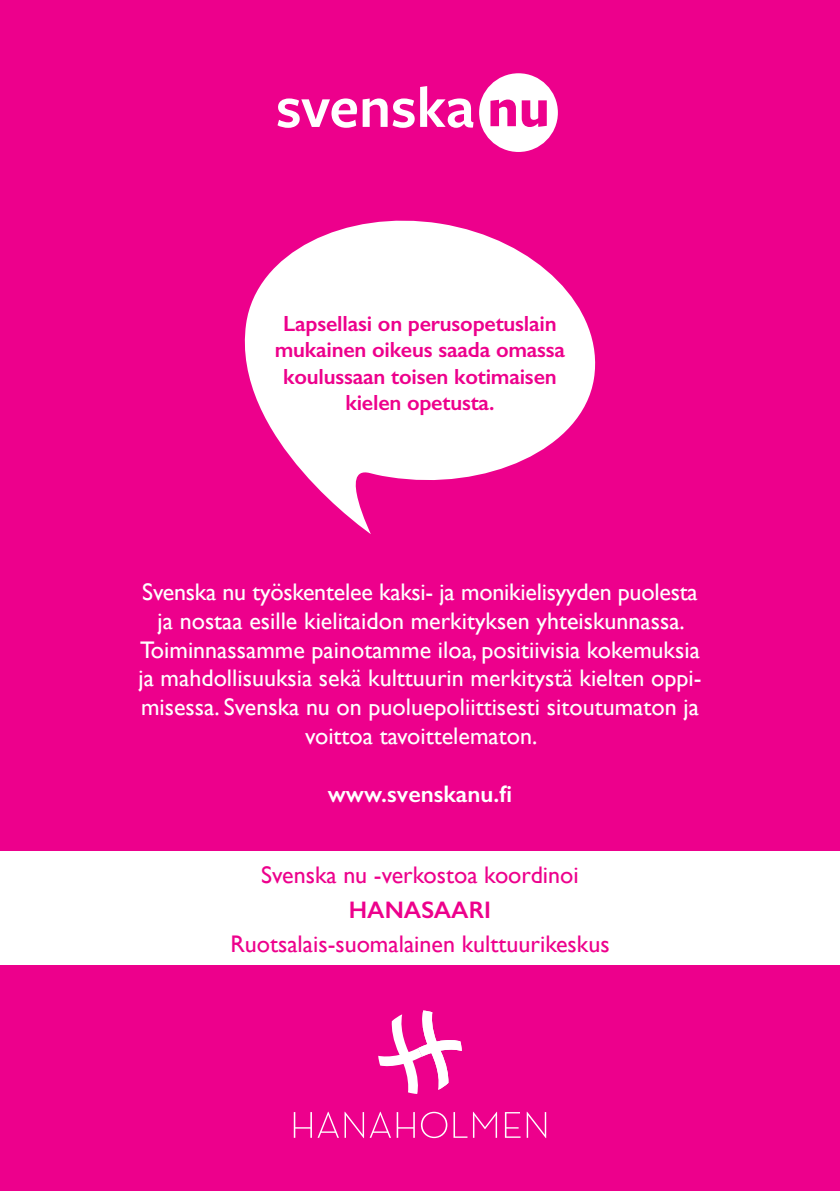
<style>
.page{position:relative;width:840px;height:1191px;background:#fff}
.page>*{position:absolute;margin:0;border:0;box-sizing:border-box;transform-origin:0 0}
.t1{font:24px/28.8px "Gill Sans";color:#fff;text-align:center}
.t2{font:24px "Gill Sans";color:#ed008c}
.t3{font:600 24px "Gill Sans";color:#fff}
.t4{font:600 24px "Gill Sans";color:#ed008c}
.otsikko{font:600 22px/26.4px "Gill Sans";letter-spacing:-.01em;color:#ed008c;text-align:center}
</style>
<div class="page">
<div style="left:0;top:0;width:839px;height:1191px;background:#ed008c"></div>
<div style="left:0;top:851px;width:839px;height:113px;background:#fff"></div>
<svg style="left:277px;top:98px;width:137px;height:30px"></svg>
<svg style="left:420px;top:86px;width:53px;height:42px"></svg>
<svg style="left:479px;top:73px;width:78px;height:79px"></svg>
<svg style="left:293px;top:1111px;width:121px;height:27px"></svg>
<svg style="left:420px;top:1111px;width:27px;height:27px"></svg>
<svg style="left:453px;top:1111px;width:44px;height:26px"></svg>
<svg style="left:504px;top:1112px;width:16px;height:25px"></svg>
<svg style="left:526px;top:1111px;width:20px;height:27px"></svg>
<svg style="left:378px;top:1010px;width:83px;height:84px"></svg>
<svg style="left:244px;top:220px;width:352px;height:314px;fill:#fff"></svg>
<p class="otsikko" style="left:274px;top:310px;width:292px">Lapsellasi on perusopetuslain mukainen oikeus saada omassa koulussaan toisen kotimaisen</p>
<p class="otsikko" style="left:345px;top:389px;width:150px">kielen opetusta.</p>
<p class="t1" style="left:138px;top:577px;width:564px">Svenska nu työskentelee kaksi- ja monikielisyyden puolesta ja nostaa esille kielitaidon merkityksen yhteiskunnassa.<br>Toiminnassamme painotamme iloa, positiivisia kokemuksia ja mahdollisuuksia sekä kulttuurin merkitystä kielten oppi&shy;misessa. Svenska nu on puoluepoliittisesti sitoutumaton ja voittoa tavoittelematon.</p>
<p class="t3" style="left:327px;top:779px;width:186px">www.svenskanu.fi</p>
<p class="t2" style="left:261px;top:861px;width:319px">Svenska nu -verkostoa koordinoi</p>
<p class="t4" style="left:348px;top:895px;width:144px">HANASAARI</p>
<p class="t2" style="left:230px;top:930px;width:380px">Ruotsalais-suomalainen kulttuurikeskus</p>
</div>
